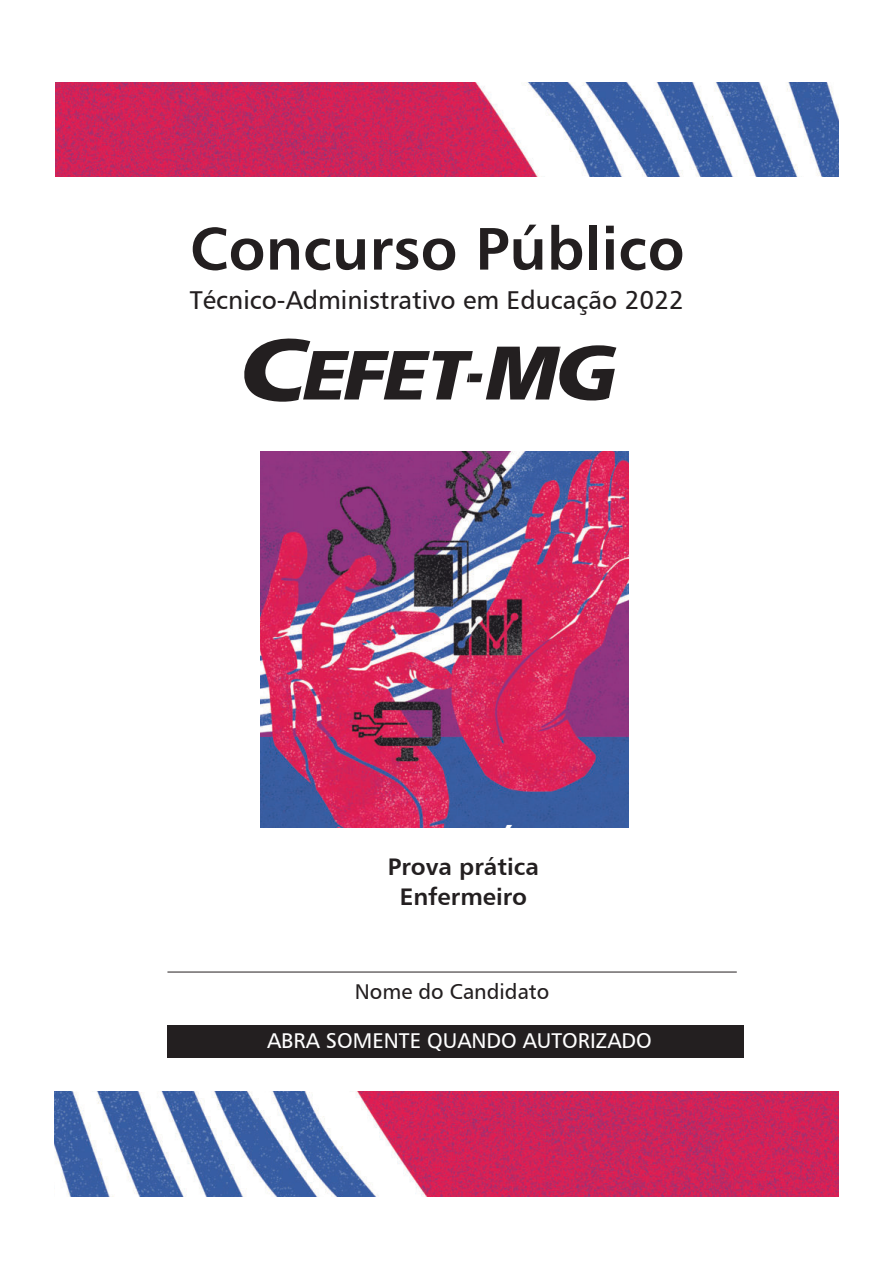
<style>
.page{position:relative;width:893px;height:1263px;background:#fff}
.page>*{position:absolute;margin:0;border:0;box-sizing:border-box;transform-origin:0 0}
.t1{font:59.85px "Humanist 777 BT Bold B";color:#231f20}
.t2{font:25.8px "Humanist 777 BT Roman B";color:#231f20}
.t3{font:24px/30px "Humanist 777 BT Bold B";color:#231f20;text-align:center}
.t4{font:21.45px "Humanist 777 BT Roman B";color:#fff}
.t5{font:21.45px "Humanist 777 BT Roman B";color:#231f20}
.t6{font:20.55px "Humanist 777 BT Roman B";color:#fff}
.t7{font:20.55px "Humanist 777 BT Roman B";color:#231f20}
</style>
<div class="page">
<svg style="left:244px;top:338px;width:372px;height:64px"></svg>
<img style="left:260px;top:451px;width:368px;height:377px">
<img style="left:54px;top:1092px;width:785px;height:104px">
<img style="left:55px;top:83px;width:784px;height:93px">
<hr style="left:167px;top:971px;width:570px;height:1px;background:#231f20">
<div style="left:167px;top:1025px;width:577px;height:33px;background:#231f20"></div>
<h1 class="t1" style="left:190px;top:225px;width:496px">Concurso Público</h1>
<p class="t2" style="left:190px;top:290px;width:496px">Técnico-Administrativo em Educação 2022</p>
<p class="t3" style="left:388px;top:854px;width:153px">Prova prática<br>Enfermeiro</p>
<p class="t5" style="left:355px;top:982px;width:196px">Nome do Candidato</p>
<p class="t4" style="left:267px;top:1032px;width:386px">ABRA SOMENTE QUANDO AUTORIZADO</p>
<p class="t7" style="left:351px;top:984px;width:189px">Nome do Candidato</p>
<p class="t6" style="left:266px;top:1032px;width:372px">ABRA SOMENTE QUANDO AUTORIZADO</p>
</div>
